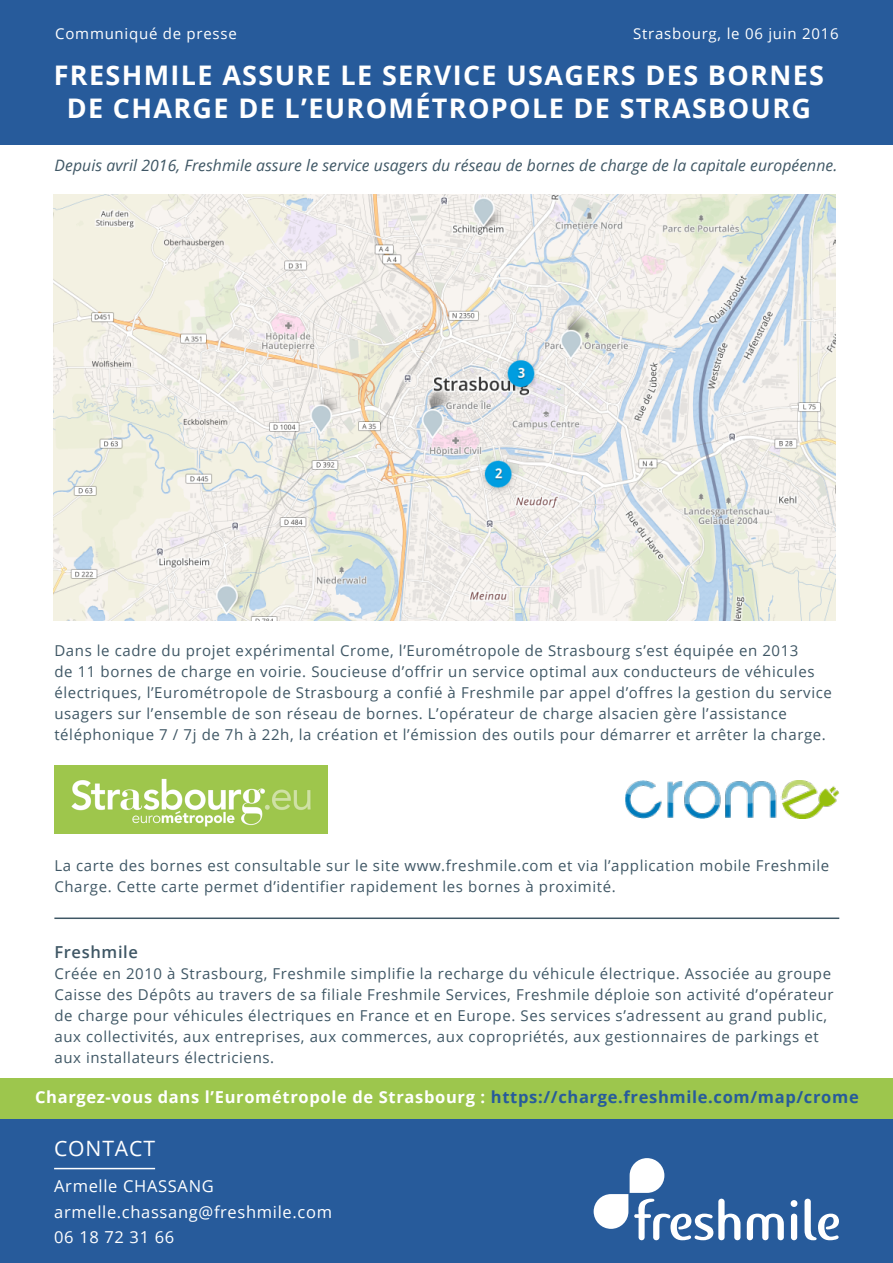
<style>
.page{position:relative;width:893px;height:1263px;background:#fff}
.page>*{position:absolute;margin:0;border:0;box-sizing:border-box;transform-origin:0 0}
.t1{font:700 27px/32.4px "Open Sans";letter-spacing:.05em;color:#fff;text-align:center}
.t2{font:21.15px "Open Sans";letter-spacing:.04em;color:#fff}
.t3{font:700 16.5px "Open Sans";letter-spacing:.04em;color:#fff}
.t4{font:16.5px/25.5px "Open Sans";letter-spacing:.04em;color:#fff}
.t5{font:600 16.5px "Open Sans";letter-spacing:.04em;color:#3f5765}
.t6{font:italic 15.75px "Open Sans";letter-spacing:.005em;color:#3f5765}
.t7{font:15px/21px "Open Sans";letter-spacing:.04em;color:#3f5765}
.t8{font:15px "Open Sans";letter-spacing:.05em;color:#fff}
.s1{color:#275b9b}
</style>
<div class="page">
<div style="left:0;top:1080px;width:893px;height:183px;background:#275b9b"></div>
<div style="left:0;top:0;width:893px;height:145px;background:#275b9b"></div>
<div style="left:0;top:1078px;width:893px;height:41px;background:#9dc64d"></div>
<hr style="left:54px;top:1168px;width:101px;height:1px;background:#fff">
<svg style="left:594px;top:1158px;width:146px;height:82px"></svg>
<svg style="left:747px;top:1213px;width:37px;height:27px"></svg>
<svg style="left:791px;top:1200px;width:6px;height:40px"></svg>
<svg style="left:804px;top:1199px;width:35px;height:41px"></svg>
<hr style="left:54px;top:917px;width:785px;height:2px;background:#3f5765">
<img style="left:54px;top:195px;width:782px;height:425px">
<img style="left:54px;top:766px;width:273px;height:67px">
<img style="left:625px;top:780px;width:214px;height:39px">
<p class="t8" style="left:55px;top:23px;width:183px">Communiqué de presse</p>
<p class="t8" style="left:633px;top:23px;width:207px">Strasbourg, le 06 juin 2016</p>
<h1 class="t1" style="left:54px;top:59px;width:772px">FRESHMILE ASSURE LE SERVICE USAGERS DES BORNES<br>DE CHARGE DE L’EUROMÉTROPOLE DE STRASBOURG</h1>
<p class="t6" style="left:55px;top:154px;width:784px">Depuis avril 2016, Freshmile assure le service usagers du réseau de bornes de charge de la capitale européenne.</p>
<p class="t7" style="left:54px;top:639px;width:779px">Dans le cadre du projet expérimental Crome, l’Eurométropole de Strasbourg s’est équipée en 2013<br>de 11 bornes de charge en voirie. Soucieuse d’offrir un service optimal aux conducteurs de véhicules électriques, l’Eurométropole de Strasbourg a confié à Freshmile par appel d’offres la gestion du service usagers sur l’ensemble de son réseau de bornes. L’opérateur de charge alsacien gère l’assistance téléphonique 7 / 7j de 7h à 22h, la création et l’émission des outils pour démarrer et arrêter la charge.</p>
<p class="t7" style="left:54px;top:854px;width:776px">La carte des bornes est consultable sur le site www.freshmile.com et via l’application mobile Freshmile<br>Charge. Cette carte permet d’identifier rapidement les bornes à proximité.</p>
<p class="t5" style="left:54px;top:940px;width:85px">Freshmile</p>
<p class="t7" style="left:54px;top:962px;width:781px">Créée en 2010 à Strasbourg, Freshmile simplifie la recharge du véhicule électrique. Associée au groupe Caisse des Dépôts au travers de sa filiale Freshmile Services, Freshmile déploie son activité d’opérateur de charge pour véhicules électriques en France et en Europe. Ses services s’adressent au grand public, aux collectivités, aux entreprises, aux commerces, aux copropriétés, aux gestionnaires de parkings et aux installateurs électriciens.</p>
<p class="t3" style="left:35px;top:1085px;width:825px">Chargez-vous dans l’Eurométropole de Strasbourg : <span class="s1">https://charge.freshmile.com/map/crome</span></p>
<h2 class="t2" style="left:54px;top:1134px;width:103px">CONTACT</h2>
<p class="t4" style="left:54px;top:1173px;width:279px">Armelle CHASSANG armelle.chassang@freshmile.com<br>06 18 72 31 66</p>
</div>
